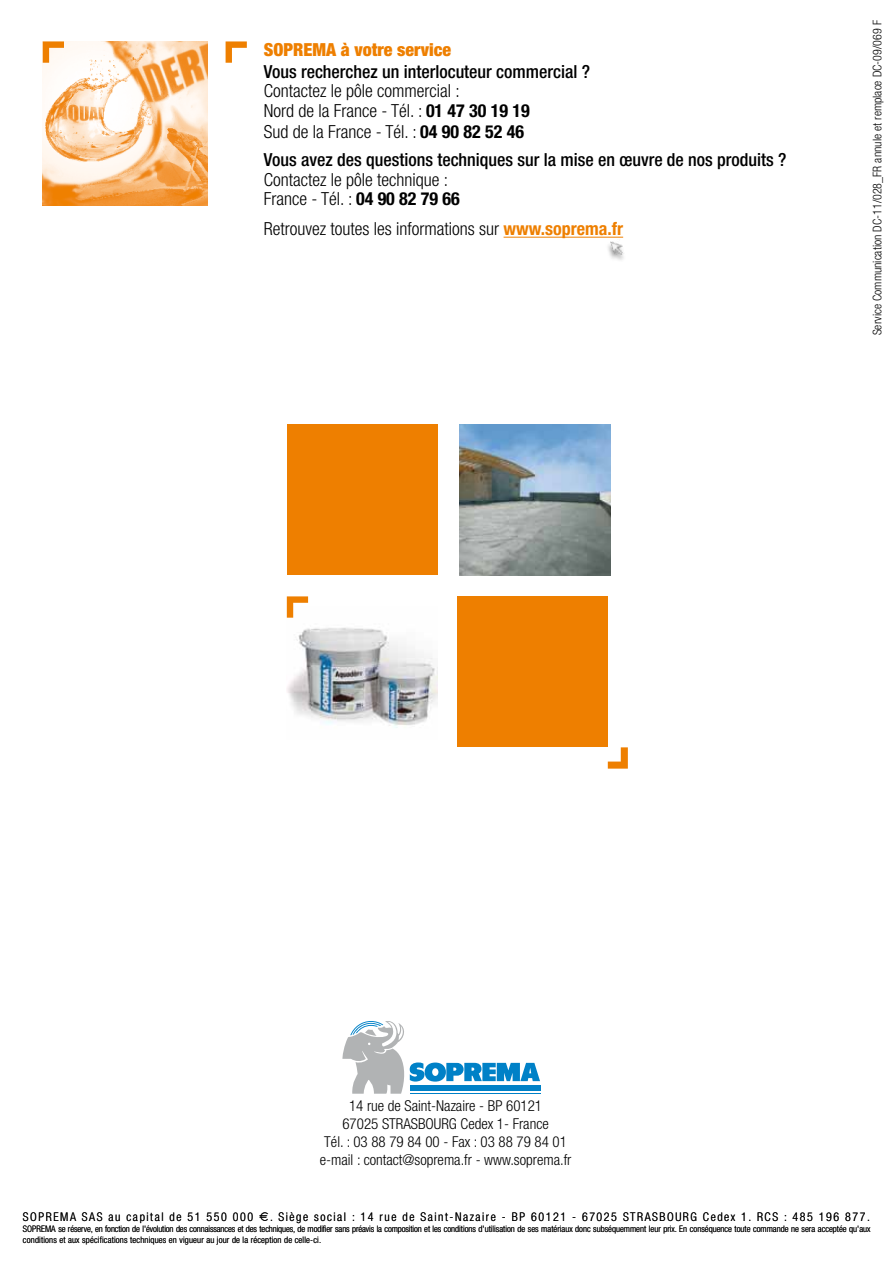
<style>
.page{position:relative;width:893px;height:1263px;background:#fff}
.page>*{position:absolute;margin:0;border:0;box-sizing:border-box;transform-origin:0 0}
.t1{font:300 condensed 18px/19.5px "Helvetica Neue";color:#000}
.t2{font:500 condensed 18px/28px "Helvetica Neue";color:#000}
.t3{font:900 condensed 18px "Helvetica Neue";color:#ee7f00}
.t4{font:300 condensed 15px/18px "Helvetica Neue";color:#000;text-align:center}
.t5{font:300 condensed 12px "Helvetica Neue";letter-spacing:.13em;color:#000}
.t6{font:300 condensed 12px "Helvetica Neue";color:#000}
.t7{font:300 condensed 9px/10.8px "Helvetica Neue";color:#000}
.s1{font-weight:700}
.s2{font-weight:300}
.s3{font-weight:700;color:#ee7f00}
.s4{font-family:"Euro Collection";font-weight:400;font-stretch:normal}
</style>
<div class="page">
<img style="left:43px;top:41px;width:164px;height:165px">
<div style="left:287px;top:424px;width:151px;height:151px;background:#ee7f00"></div>
<img style="left:459px;top:424px;width:151px;height:151px">
<svg style="left:608px;top:747px;width:20px;height:22px"></svg>
<img style="left:287px;top:627px;width:151px;height:101px">
<div style="left:457px;top:596px;width:151px;height:151px;background:#ee7f00"></div>
<div style="left:410px;top:1085px;width:131px;height:6px;background:#0081c7"></div>
<hr style="left:410px;top:1093px;width:131px;height:1px;background:#0081c7">
<svg style="left:342px;top:1021px;width:198px;height:73px"></svg>
<svg style="left:226px;top:41px;width:21px;height:22px"></svg>
<hr style="left:504px;top:237px;width:119px;height:1px;background:#ee7f00">
<svg style="left:287px;top:596px;width:21px;height:22px"></svg>
<div style="left:605px;top:241px;width:21px;height:21px;background:#000;opacity:.4"></div>
<img style="left:610px;top:241px;width:15px;height:16px">
<svg style="left:43px;top:41px;width:21px;height:22px"></svg>
<h1 class="t3" style="left:264px;top:39px;width:189px">SOPREMA à votre service</h1>
<h1 class="t2" style="left:264px;top:57px;width:328px">Vous recherchez un interlocuteur commercial ?</h1>
<h1 class="t1" style="left:264px;top:81px;width:267px">Contactez le pôle commercial :<br>Nord de la France - Tél. : <span class="s1">01 47 30 19 19</span></h1>
<h1 class="t2" style="left:264px;top:118px;width:524px"><span class="s2">Sud de la France - Tél. :</span> <span class="s1">04 90 82 52 46<br></span>Vous avez des questions techniques sur la mise en œuvre de nos produits ?</h1>
<h1 class="t1" style="left:264px;top:169px;width:197px">Contactez le pôle technique :<br>France - Tél. : <span class="s1">04 90 82 79 66</span></h1>
<h1 class="t1" style="left:264px;top:219px;width:361px">Retrouvez toutes les informations sur <span class="s3">www.soprema.fr</span></h1>
<h3 class="t6" style="left:870px;top:335px;width:317px;rotate:-90deg">Service Communication DC-11/028_FR annule et remplace DC-09/069 F</h3>
<h2 class="t4" style="left:320px;top:1096px;width:253px">14 rue de Saint-Nazaire - BP 60121<br>67025 STRASBOURG Cedex 1- France<br>Tél. : 03 88 79 84 00 - Fax : 03 88 79 84 01 e-mail : contact@soprema.fr - www.soprema.fr</h2>
<h3 class="t5" style="left:23px;top:1210px;width:848px">SOPREMA SAS au capital de 51 550 000 <span class="s4">E</span>. Siège social : 14 rue de Saint-Nazaire - BP 60121 - 67025 STRASBOURG Cedex 1. RCS : 485 196 877.</h3>
<p class="t7" style="left:23px;top:1223px;width:849px">SOPREMA se réserve, en fonction de l'évolution des connaissances et des techniques, de modifier sans préavis la composition et les conditions d'utilisation de ses matériaux donc subséquemment leur prix. En conséquence toute commande ne sera acceptée qu'aux conditions et aux spécifications techniques en vigueur au jour de la réception de celle-ci.</p>
<h3 class="t5" style="left:60px;top:1210px;width:10px">M</h3>
<h3 class="t5" style="left:434px;top:1210px;width:4px">i</h3>
<p class="t7" style="left:45px;top:1223px;width:8px">M</p>
<p class="t7" style="left:325px;top:1223px;width:3px">i</p>
</div>
